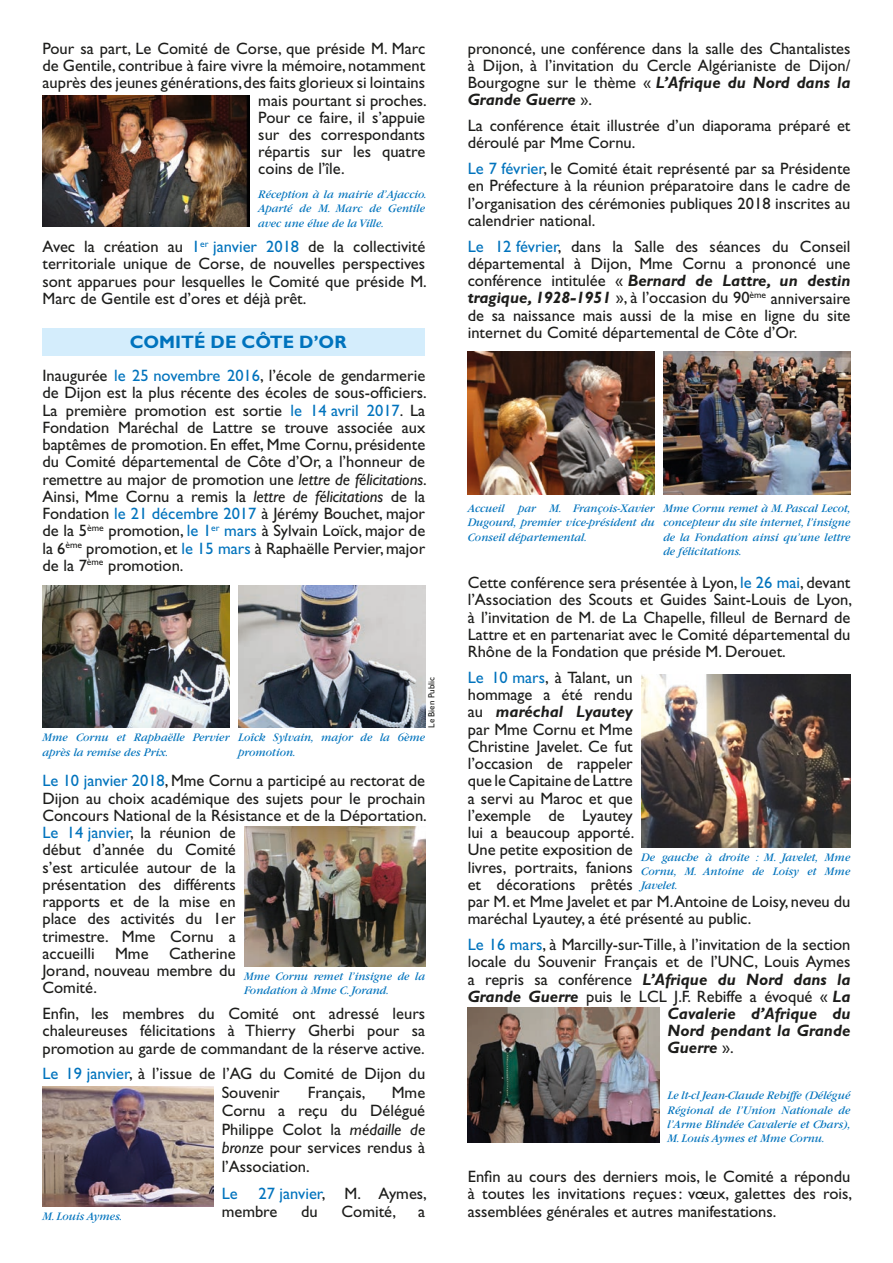
<style>
.page{position:relative;width:893px;height:1263px;background:#fff}
.page>*{position:absolute;margin:0;border:0;box-sizing:border-box;transform-origin:0 0}
.t1{font:700 18px "Gill Sans Std";color:#0073bd}
.t2{font:16.5px/17.2px "Gill Sans Std";color:#1d1d1b;text-align:justify}
.t3{font:italic 700 16.5px "Gill Sans Std";color:#1d1d1b}
.t4{font:16.5px "Gill Sans Std";color:#0073bd}
.t5{font:italic 12px/14.4px "Garamond";color:#0073bd}
.t6{font:9px "Gill Sans Std";color:#1d1d1b}
.s1{color:#0073bd}
.s2{font-style:italic}
.s3{font-weight:700;font-style:italic}
.s4{font-weight:400;font-style:normal}
</style>
<div class="page">
<div style="left:43px;top:328px;width:382px;height:27px;background:#d4edfc"></div>
<img style="left:43px;top:585px;width:187px;height:143px">
<img style="left:238px;top:585px;width:187px;height:143px">
<img style="left:468px;top:351px;width:187px;height:143px">
<img style="left:663px;top:351px;width:187px;height:143px">
<img style="left:244px;top:826px;width:181px;height:140px">
<img style="left:43px;top:1086px;width:170px;height:120px">
<img style="left:468px;top:1008px;width:191px;height:134px">
<img style="left:641px;top:674px;width:209px;height:173px">
<img style="left:43px;top:96px;width:207px;height:131px">
<p class="t2" style="left:43px;top:40px;width:384px">Pour sa part, Le Comité de Corse, que préside M. Marc</p>
<p class="t2" style="left:43px;top:57px;width:384px">de Gentile, contribue à faire vivre la mémoire, notamment</p>
<p class="t2" style="left:43px;top:74px;width:384px">auprès des jeunes générations, des faits glorieux si lointains</p>
<p class="t2" style="left:258px;top:91px;width:170px">mais pourtant si proches.</p>
<p class="t2" style="left:258px;top:109px;width:168px">Pour ce faire, il s’appuie</p>
<p class="t2" style="left:258px;top:126px;width:168px">sur des correspondants</p>
<p class="t2" style="left:258px;top:143px;width:168px">répartis sur les quatre</p>
<p class="t2" style="left:258px;top:160px;width:88px">coins de l’île.</p>
<p class="t5" style="left:258px;top:187px;width:170px">Réception à la mairie d’Ajaccio.<br>Aparté de M. Marc de Gentile avec une élue de la Ville.</p>
<p class="t2" style="left:43px;top:238px;width:386px">Avec la création au <span class="s1">1</span><sup>er</sup> <span class="s1">janvier 2018</span> de la collectivité territoriale unique de Corse, de nouvelles perspectives sont apparues pour lesquelles le Comité que préside M.<br>Marc de Gentile est d’ores et déjà prêt.</p>
<p class="t1" style="left:130px;top:331px;width:218px">COMITÉ DE CÔTE D’OR</p>
<p class="t2" style="left:43px;top:367px;width:386px">Inaugurée <span class="s1">le 25 novembre 2016</span>, l’école de gendarmerie de Dijon est la plus récente des écoles de sous-officiers.<br>La première promotion est sortie <span class="s1">le 14 avril 2017</span>. La Fondation Maréchal de Lattre se trouve associée aux baptêmes de promotion. En effet, Mme Cornu, présidente du Comité départemental de Côte d’Or, a l’honneur de remettre au major de promotion une <span class="s2">lettre de félicitations</span>.<br>Ainsi, Mme Cornu a remis la <span class="s2">lettre de félicitations</span> de la Fondation <span class="s1">le 21 décembre 2017</span> à Jérémy Bouchet, major de la 5<sup>ème</sup> promotion, <span class="s1">le 1</span><sup>er</sup> <span class="s1">mars</span> à Sylvain Loïck, major de la 6<sup>ème</sup> promotion, et <span class="s1">le 15 mars</span> à Raphaëlle Pervier, major de la 7<sup>ème</sup> promotion.</p>
<p class="t6" style="left:426px;top:728px;width:53px;rotate:-90deg">Le Bien Public</p>
<p class="t5" style="left:43px;top:730px;width:189px">Mme Cornu et Raphaëlle Pervier après la remise des Prix.</p>
<p class="t5" style="left:238px;top:730px;width:189px">Loîck Sylvain, major de la 6ème promotion.</p>
<p class="t2" style="left:43px;top:772px;width:386px;text-align:left"><span class="s1">Le 10 janvier 2018</span>, Mme Cornu a participé au rectorat de<br>Dijon au choix académique des sujets pour le prochain<br>Concours National de la Résistance et de la Déportation.<br><span class="s1">Le 14 janvier</span>, la réunion de<br>début d’année du Comité<br>s’est articulée autour de la<br>présentation des différents<br>rapports et de la mise en<br>place des activités du 1er<br>trimestre. Mme Cornu a<br>accueilli Mme Catherine<br>Jorand, nouveau membre du<br>Comité.</p>
<p class="t2" style="left:43px;top:1005px;width:384px">Enfin, les membres du Comité ont adressé leurs chaleureuses félicitations à Thierry Gherbi pour sa promotion au garde de commandant de la réserve active.</p>
<p class="t2" style="left:222px;top:1065px;width:205px;line-height:18.5px;text-indent:-179px"><span class="s1">Le 19 janvier</span>, à l’issue de l’AG du Comité de Dijon du<br>Souvenir</p>
<p class="t5" style="left:244px;top:969px;width:182px">Mme Cornu remet l’insigne de la<br>Fondation à Mme C. Jorand.</p>
<p class="t2" style="left:222px;top:1083px;width:205px;line-height:18.5px;text-indent:170px">Mme Cornu a reçu du Délégué Philippe Colot la <span class="s2">médaille de bronze</span> pour services rendus à l’Association.</p>
<p class="t4" style="left:222px;top:1183px;width:17px">Le</p>
<p class="t2" style="left:308px;top:1084px;width:59px">Français,</p>
<p class="t2" style="left:222px;top:1184px;width:207px;line-height:18.5px;text-indent:37px"><span class="s1">27 janvier</span>, M. Aymes, membre</p>
<p class="t2" style="left:301px;top:1203px;width:18px">du</p>
<p class="t2" style="left:342px;top:1203px;width:56px">Comité,</p>
<p class="t2" style="left:418px;top:1203px;width:9px">a</p>
<p class="t5" style="left:43px;top:1209px;width:81px">M. Louis Aymes.</p>
<p class="t2" style="left:468px;top:40px;width:384px">prononcé, une conférence dans la salle des Chantalistes à Dijon, à l’invitation du Cercle Algérianiste de Dijon/ Bourgogne sur le thème « <span class="s3">L’Afrique du Nord dans la Grande Guerre</span> ».</p>
<p class="t2" style="left:468px;top:117px;width:384px">La conférence était illustrée d’un diaporama préparé et déroulé par Mme Cornu.</p>
<p class="t2" style="left:468px;top:160px;width:384px"><span class="s1">Le 7 février</span>, le Comité était représenté par sa Présidente en Préfecture à la réunion préparatoire dans le cadre de l’organisation des cérémonies publiques 2018 inscrites au calendrier national.</p>
<p class="t2" style="left:468px;top:238px;width:384px"><span class="s1">Le 12 février</span>, dans la Salle des séances du Conseil départemental à Dijon, Mme Cornu a prononcé une conférence intitulée « <span class="s3">Bernard de Lattre, un destin tragique, 1928-1951</span> », à l’occasion du 90<sup>ème</sup> anniversaire de sa naissance mais aussi de la mise en ligne du site internet du Comité départemental de Côte d’Or.</p>
<p class="t5" style="left:468px;top:501px;width:189px;text-align:justify">Accueil par M. François-Xavier Dugourd, premier vice-président du Conseil départemental.</p>
<p class="t5" style="left:663px;top:501px;width:189px;text-align:justify">Mme Cornu remet à M. Pascal Lecot, concepteur du site internet, l’insigne de la Fondation ainsi qu’une lettre de félicitations.</p>
<p class="t2" style="left:468px;top:574px;width:386px">Cette conférence sera présentée à Lyon, <span class="s1">le 26 mai</span>, devant l’Association des Scouts et Guides Saint-Louis de Lyon, à l’invitation de M. de La Chapelle, filleul de Bernard de Lattre et en partenariat avec le Comité départemental du Rhône de la Fondation que préside M. Derouet.</p>
<p class="t2" style="left:468px;top:669px;width:384px;text-align:left"><span class="s1">Le 10 mars</span>, à Talant, un<br>hommage a été rendu<br>au <span class="s3">maréchal Lyautey<br></span>par Mme Cornu et Mme<br>Christine Javelet. Ce fut<br>l’occasion de rappeler<br>que le Capitaine de Lattre<br>a servi au Maroc et que<br>l’exemple de Lyautey<br>lui a beaucoup apporté.<br>Une petite exposition de<br>livres, portraits, fanions<br>et décorations prêtés<br>par M. et Mme Javelet et par M.Antoine de Loisy, neveu du maréchal Lyautey, a été présenté au public.</p>
<p class="t2" style="left:468px;top:936px;width:384px"><span class="s1">Le 16 mars</span>, à Marcilly-sur-Tille, à l’invitation de la section</p>
<p class="t2" style="left:468px;top:953px;width:384px">locale du Souvenir Français et de l’UNC, Louis Aymes</p>
<p class="t3" style="left:468px;top:969px;width:384px"><span class="s4">a repris sa conférence</span> L’Afrique du Nord dans la</p>
<p class="t2" style="left:468px;top:988px;width:384px"><span class="s3">Grande Guerre</span> puis le LCL J.F. Rebiffe a évoqué « <span class="s3">La</span></p>
<p class="t3" style="left:668px;top:1004px;width:184px">Cavalerie d’Afrique du</p>
<p class="t3" style="left:668px;top:1021px;width:184px">Nord pendant la Grande</p>
<p class="t3" style="left:668px;top:1038px;width:68px">Guerre <span class="s4">».</span></p>
<p class="t5" style="left:641px;top:850px;width:211px;text-align:justify">De gauche à droite : M. Javelet, Mme Cornu, M. Antoine de Loisy et Mme Javelet.</p>
<p class="t5" style="left:668px;top:1088px;width:184px;text-align:justify">Le lt-cl Jean-Claude Rebiffe (Délégué Régional de l’Union Nationale de l’Arme Blindée Cavalerie et Chars), M. Louis Aymes et Mme Cornu.</p>
<p class="t2" style="left:468px;top:1168px;width:386px">Enfin au cours des derniers mois, le Comité a répondu à toutes les invitations reçues: vœux, galettes des rois, assemblées générales et autres manifestations.</p>
</div>
